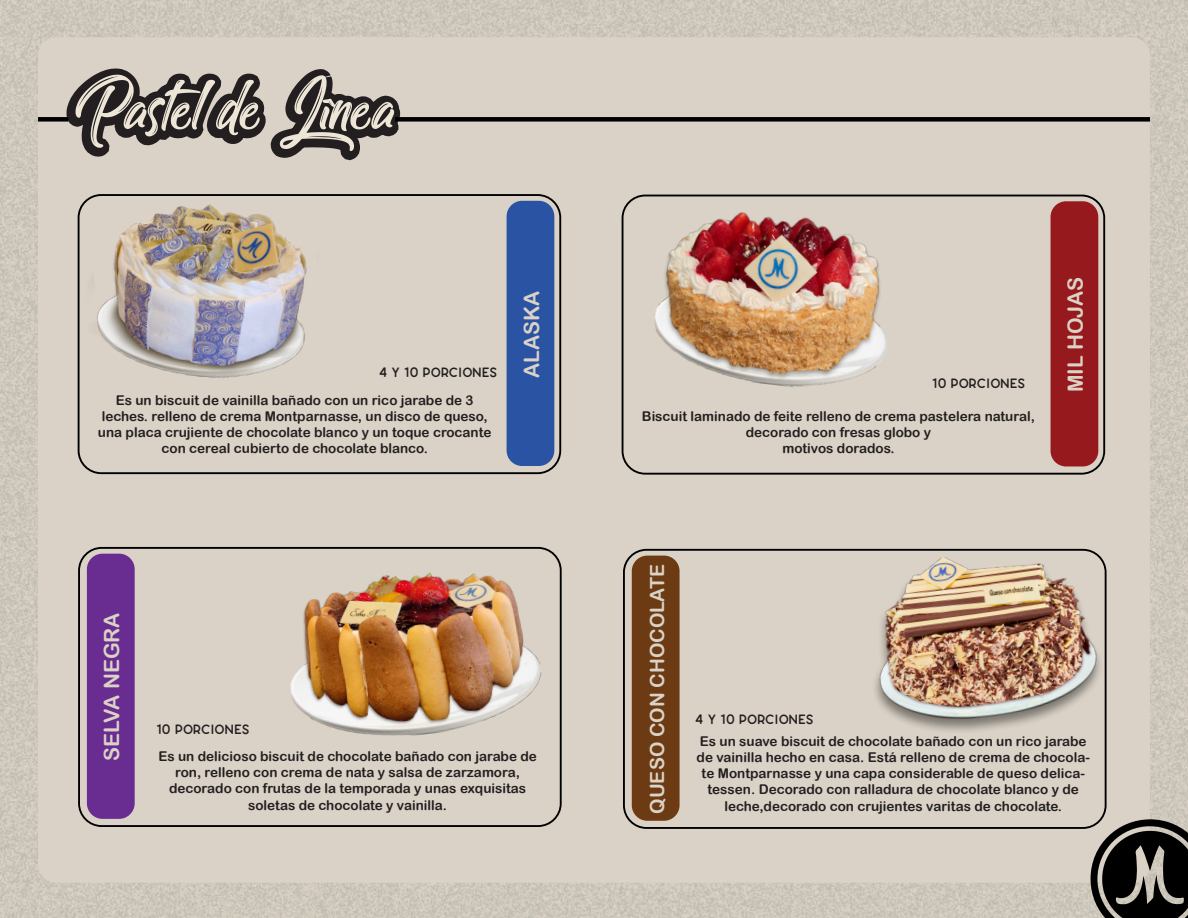
<style>
.page{position:relative;width:1188px;height:918px;background:#fff}
.page>*{position:absolute;margin:0;border:0;box-sizing:border-box;transform-origin:0 0}
.t1{font:70.5px "Amazing Kids";color:#ede5d6}
.t2{font:21px "Arial Rounded MT Bold";color:#dad2c6}
.t3{font:19.5px "Arial Rounded MT Bold";color:#dad2c6}
.t4{font:13.5px/16.2px "Arial Rounded MT Bold";color:#231f20;text-align:center}
.t5{font:13.5px "CAROSE Bold";color:#231f20}
</style>
<div class="page">
<img style="left:0;top:0;width:1188px;height:918px">
<div style="left:38px;top:37px;width:1112px;height:846px;background:#dad2c6;border-radius:18px"></div>
<img style="left:655px;top:212px;width:232px;height:175px">
<img style="left:855px;top:548px;width:249px;height:183px">
<img style="left:290px;top:599px;width:252px;height:137px">
<div style="left:622px;top:195px;width:483px;height:280px;border:2px solid #000001;border-radius:23px"></div>
<div style="left:1051px;top:201px;width:47px;height:265px;background:#961a1d;border-radius:16px"></div>
<div style="left:87px;top:554px;width:48px;height:265px;background:#692d91;border-radius:16px"></div>
<div style="left:623px;top:549px;width:484px;height:280px;border:2px solid #000001;border-radius:23px"></div>
<div style="left:632px;top:556px;width:48px;height:265px;background:#6d3b13;border-radius:16px"></div>
<svg style="left:0;top:0;width:119px;height:447px;background:#cbc5b9"></svg>
<svg style="left:119px;top:0;width:54px;height:84px"></svg>
<svg style="left:38px;top:84px;width:69px;height:514px"></svg>
<svg style="left:175px;top:0;width:84px;height:84px"></svg>
<svg style="left:107px;top:84px;width:111px;height:514px"></svg>
<svg style="left:259px;top:0;width:348px;height:599px"></svg>
<svg style="left:301px;top:0;width:293px;height:371px"></svg>
<svg style="left:218px;top:84px;width:208px;height:514px"></svg>
<svg style="left:275px;top:41px;width:138px;height:257px"></svg>
<div style="left:395px;top:117px;width:755px;height:5px;background:#000001"></div>
<div style="left:38px;top:117px;width:31px;height:5px;background:#000001"></div>
<svg style="left:1091px;top:819px;width:97px;height:99px;background:#454340"></svg>
<h1 class="t1" style="left:73px;top:64px;width:322px">Pastel de Línea</h1>
<p class="t5" style="left:379px;top:361px;width:120px">4 Y 10 PORCIONES</p>
<p class="t4" style="left:98px;top:392px;width:395px">Es un biscuit de vainilla bañado con un rico jarabe de 3 leches. relleno de crema Montparnasse, un disco de queso, una placa crujiente de chocolate blanco y un toque crocante con cereal cubierto de chocolate blanco.</p>
<h2 class="t2" style="left:519px;top:378px;width:89px;rotate:-90deg">ALASKA</h2>
<h2 class="t2" style="left:99px;top:761px;width:150px;rotate:-90deg">SELVA NEGRA</h2>
<p class="t5" style="left:156px;top:718px;width:95px">10 PORCIONES</p>
<p class="t4" style="left:158px;top:748px;width:380px">Es un delicioso biscuit de chocolate bañado con jarabe de ron, relleno con crema de nata y salsa de zarzamora, decorado con frutas de la temporada y unas exquisitas soletas de chocolate y vainilla.</p>
<p class="t5" style="left:932px;top:372px;width:95px">10 PORCIONES</p>
<p class="t4" style="left:642px;top:408px;width:394px">Biscuit laminado de feite relleno de crema pastelera natural, decorado con fresas globo y<br>motivos dorados.</p>
<h2 class="t2" style="left:1063px;top:392px;width:117px;rotate:-90deg">MIL HOJAS</h2>
<h3 class="t3" style="left:646px;top:814px;width:251px;rotate:-90deg">QUESO CON CHOCOLATE</h3>
<p class="t5" style="left:695px;top:708px;width:120px">4 Y 10 PORCIONES</p>
<p class="t4" style="left:697px;top:733px;width:395px">Es un suave biscuit de chocolate bañado con un rico jarabe de vainilla hecho en casa. Está relleno de crema de chocola&shy;te Montparnasse y una capa considerable de queso delica&shy;tessen. Decorado con ralladura de chocolate blanco y de leche,decorado con crujientes varitas de chocolate.</p>
</div>
